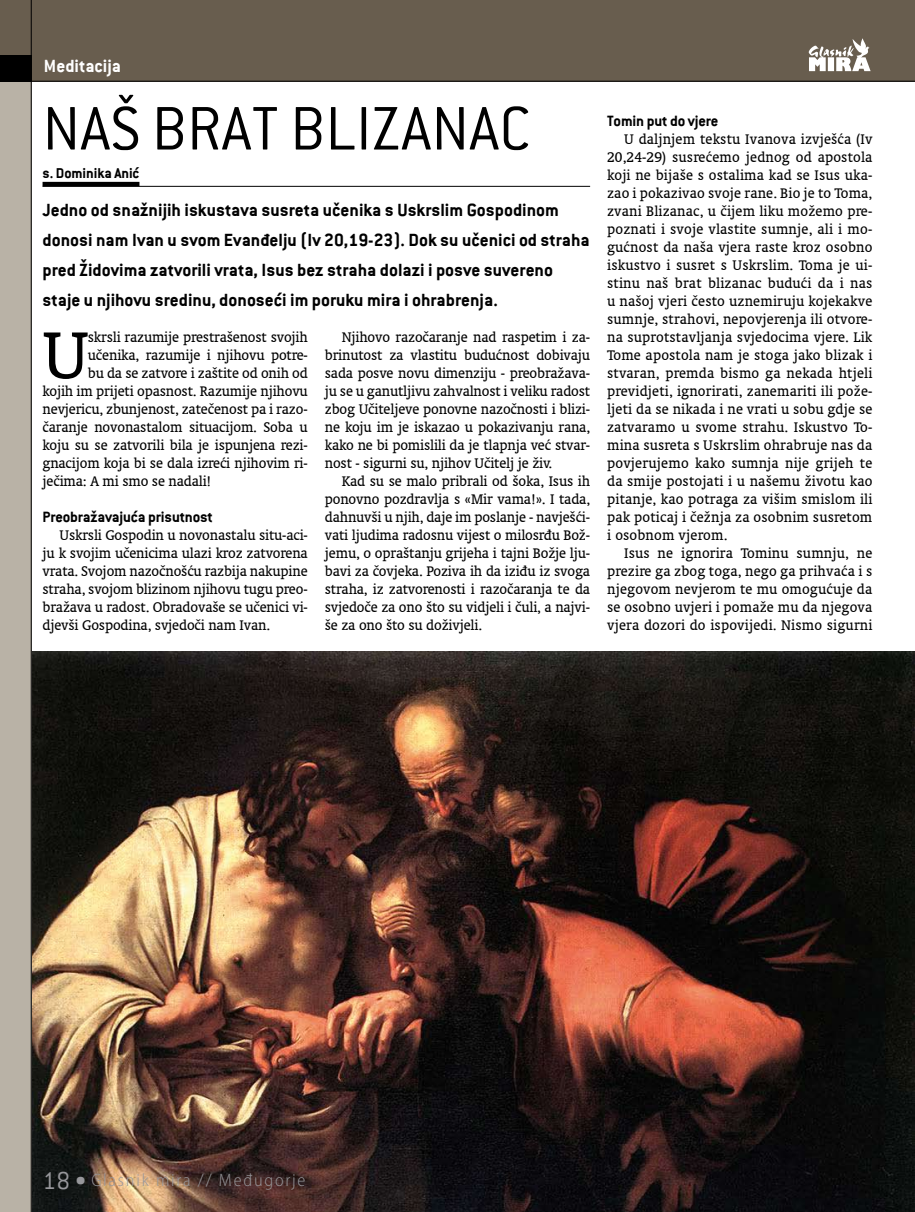
<style>
.page{position:relative;width:915px;height:1212px;background:#fff}
.page>*{position:absolute;margin:0;border:0;box-sizing:border-box;transform-origin:0 0}
.t1{font:75.15px "Oranda L2";color:#000}
.t2{font:300 67.5px "Conduit ITC";color:#000}
.t3{font:700 19.5px/30px "Conduit ITC";color:#000}
.t4{font:700 19.5px "Conduit ITC";color:#fff}
.t5{font:300 semi-condensed 18px "Myriad Pro";letter-spacing:.1em;color:#97979b}
.t6{font:700 16.5px "Conduit ITC";letter-spacing:-.01em;color:#000}
.t7{font:15.75px/18px "Oranda L2";letter-spacing:-.01em;color:#000;text-align:justify}
.t8{font:700 15.75px "Conduit ITC";color:#000}
.s1{font-family:"Conduit ITC";font-stretch:normal;font-size:27px}
</style>
<div class="page">
<img style="left:32px;top:651px;width:882px;height:561px">
<div style="left:0;top:81px;width:31px;height:1131px;background:#b9b2a6"></div>
<div style="left:0;top:0;width:914px;height:81px;background:#685d4e"></div>
<div style="left:0;top:55px;width:31px;height:26px;background:#000"></div>
<hr style="left:31px;top:81px;width:883px;height:1px;background:#000">
<hr style="left:31px;top:0;width:1px;height:1212px;background:#000">
<svg style="left:808px;top:38px;width:62px;height:33px"></svg>
<hr style="left:43px;top:186px;width:547px;height:1px;background:#000">
<hr style="left:43px;top:182px;width:96px;height:4px;background:#000">
<p class="t4" style="left:44px;top:55px;width:79px">Meditacija</p>
<h2 class="t2" style="left:43px;top:92px;width:141px">NAŠ BRAT</h2>
<h2 class="t2" style="left:290px;top:92px;width:31px">BLIZANAC</h2>
<p class="t8" style="left:43px;top:164px;width:98px">s. Dominika Anić</p>
<p class="t3" style="left:43px;top:194px;width:548px">Jedno od snažnijih iskustava susreta učenika s Uskrslim Gospodinom donosi nam Ivan u svom Evanđelju (Iv 20,19-23). Dok su učenici od straha pred Židovima zatvorili vrata, Isus bez straha dolazi i posve suvereno staje u njihovu sredinu, donoseći im poruku mira i ohrabrenja.</p>
<p class="t7" style="left:325px;top:328px;width:267px;text-indent:17px">Njihovo razočaranje nad raspetim i za&shy;brinutost za vlastitu budućnost dobivaju sada posve novu dimenziju - preobražava&shy;ju se u ganutljivu zahvalnost i veliku radost zbog Učiteljeve ponovne nazočnosti i blizi&shy;ne koju im je iskazao u pokazivanju rana, kako ne bi pomislili da je tlapnja već stvar&shy;nost - sigurni su, njihov Učitelj je živ.</p>
<p class="t7" style="left:325px;top:472px;width:267px;text-indent:17px">Kad su se malo pribrali od šoka, Isus ih ponovno pozdravlja s «Mir vama!». I tada, dahnuvši u njih, daje im poslanje - navješći&shy;vati ljudima radosnu vijest o milosrđu Bož&shy;jemu, o opraštanju grijeha i tajni Božje lju&shy;bavi za čovjeka. Poziva ih da iziđu iz svoga straha, iz zatvorenosti i razočaranja te da svjedoče za ono što su vidjeli i čuli, a najvi&shy;še za ono što su doživjeli.</p>
<h1 class="t1" style="left:43px;top:309px;width:48px">U</h1>
<p class="t7" style="left:88px;top:328px;width:221px">skrsli razumije prestrašenost svojih</p>
<p class="t7" style="left:88px;top:346px;width:221px">učenika, razumije i njihovu potre-</p>
<p class="t7" style="left:88px;top:364px;width:221px">bu da se zatvore i zaštite od onih od</p>
<p class="t7" style="left:43px;top:382px;width:267px">kojih im prijeti opasnost. Razumije njihovu</p>
<p class="t7" style="left:43px;top:400px;width:267px">nevjericu, zbunjenost, zatečenost pa i razo-</p>
<p class="t7" style="left:43px;top:418px;width:267px">čaranje novonastalom situacijom. Soba u</p>
<p class="t7" style="left:43px;top:436px;width:267px">koju su se zatvorili bila je ispunjena rezi-</p>
<p class="t7" style="left:43px;top:454px;width:267px">gnacijom koja bi se dala izreći njihovim ri-</p>
<p class="t7" style="left:43px;top:472px;width:170px">ječima: A mi smo se nadali!</p>
<p class="t6" style="left:43px;top:507px;width:172px">Preobražavajuća prisutnost</p>
<p class="t7" style="left:43px;top:526px;width:267px;text-indent:17px">Uskrsli Gospodin u novonastalu situ-aci&shy;ju k svojim učenicima ulazi kroz zatvorena vrata. Svojom nazočnošću razbija nakupine straha, svojom blizinom njihovu tugu preo&shy;bražava u radost. Obradovaše se učenici vi&shy;djevši Gospodina, svjedoči nam Ivan.</p>
<p class="t6" style="left:607px;top:111px;width:113px">Tomin put do vjere</p>
<p class="t7" style="left:607px;top:130px;width:267px;text-indent:17px">U daljnjem tekstu Ivanova izvješća (Iv 20,24-29) susrećemo jednog od apostola koji ne bijaše s ostalima kad se Isus uka&shy;zao i pokazivao svoje rane. Bio je to Toma, zvani Blizanac, u čijem liku možemo pre&shy;poznati i svoje vlastite sumnje, ali i mo&shy;gućnost da naša vjera raste kroz osobno iskustvo i susret s Uskrslim. Toma je ui&shy;stinu naš brat blizanac budući da i nas u našoj vjeri često uznemiruju kojekakve sumnje, strahovi, nepovjerenja ili otvore&shy;na suprotstavljanja svjedocima vjere. Lik Tome apostola nam je stoga jako blizak i stvaran, premda bismo ga nekada htjeli previdjeti, ignorirati, zanemariti ili pože&shy;ljeti da se nikada i ne vrati u sobu gdje se zatvaramo u svome strahu. Iskustvo To&shy;mina susreta s Uskrslim ohrabruje nas da povjerujemo kako sumnja nije grijeh te da smije postojati i u našemu životu kao pitanje, kao potraga za višim smislom ili pak poticaj i čežnja za osobnim susretom i osobnom vjerom.</p>
<p class="t7" style="left:607px;top:544px;width:267px;text-indent:17px">Isus ne ignorira Tominu sumnju, ne prezire ga zbog toga, nego ga prihvaća i s njegovom nevjerom te mu omogućuje da se osobno uvjeri i pomaže mu da njegova vjera dozori do ispovijedi. Nismo sigurni</p>
<p class="t5" style="left:43px;top:1170px;width:264px"><span class="s1">18 •</span> Glasnik mira // Međugorje</p>
</div>
